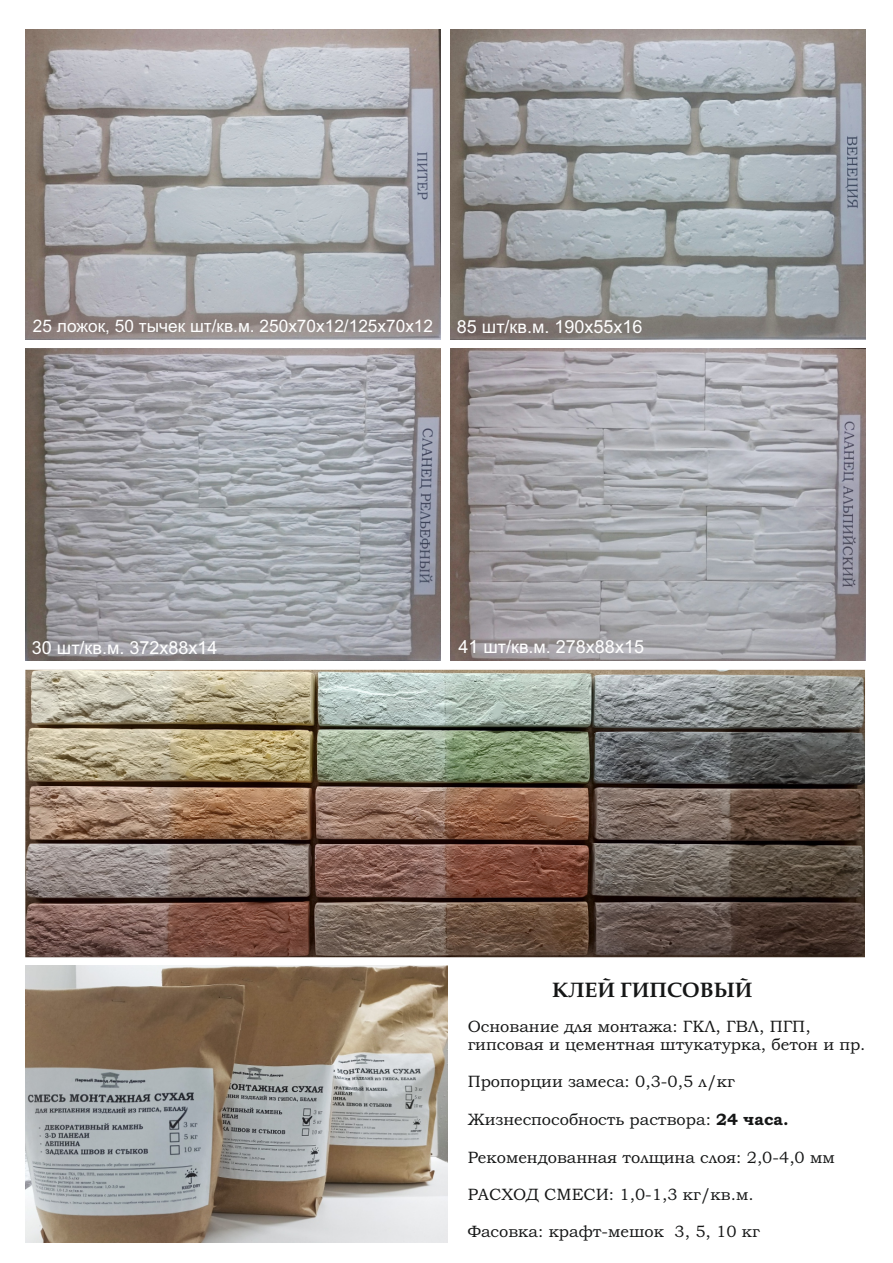
<style>
.page{position:relative;width:893px;height:1263px;background:#fff}
.page>*{position:absolute;margin:0;border:0;box-sizing:border-box;transform-origin:0 0}
.t1{font:700 21px "Book Antiqua";color:#151616}
.t2{font:18px "Arial";color:#fff}
.t3{font:17.25px "Arial";color:#fff}
.t4{font:16.5px/18.6px "Bookman Old Style";color:#151616}
.s1{font-weight:700}
</style>
<div class="page">
<img style="left:450px;top:349px;width:415px;height:311px">
<img style="left:25px;top:349px;width:415px;height:311px">
<img style="left:25px;top:30px;width:415px;height:309px">
<img style="left:450px;top:30px;width:415px;height:310px">
<img style="left:25px;top:670px;width:840px;height:287px">
<img style="left:25px;top:965px;width:422px;height:277px">
<p class="t3" style="left:33px;top:320px;width:402px">25 ложок, 50 тычек шт/кв.м. 250х70х12/125х70х12</p>
<p class="t2" style="left:457px;top:320px;width:187px">85 шт/кв.м. 190х55х16</p>
<p class="t2" style="left:32px;top:641px;width:187px">30 шт/кв.м. 372х88х14</p>
<p class="t2" style="left:458px;top:640px;width:187px">41 шт/кв.м. 278х88х15</p>
<p class="t1" style="left:552px;top:981px;width:202px">КЛЕЙ ГИПСОВЫЙ</p>
<p class="t4" style="left:468px;top:1018px;width:399px">Основание для монтажа: ГКЛ, ГВЛ, ПГП, гипсовая и цементная штукатурка, бетон и пр.</p>
<p class="t4" style="left:468px;top:1074px;width:268px">Пропорции замеса: 0,3-0,5 л/кг</p>
<p class="t4" style="left:468px;top:1112px;width:323px">Жизнеспособность раствора: <span class="s1">24 часа.</span></p>
<p class="t4" style="left:468px;top:1150px;width:369px">Рекомендованная толщина слоя: 2,0-4,0 мм</p>
<p class="t4" style="left:468px;top:1187px;width:287px">РАСХОД СМЕСИ: 1,0-1,3 кг/кв.м.</p>
<p class="t4" style="left:468px;top:1224px;width:293px">Фасовка: крафт-мешок 3, 5, 10 кг</p>
</div>
